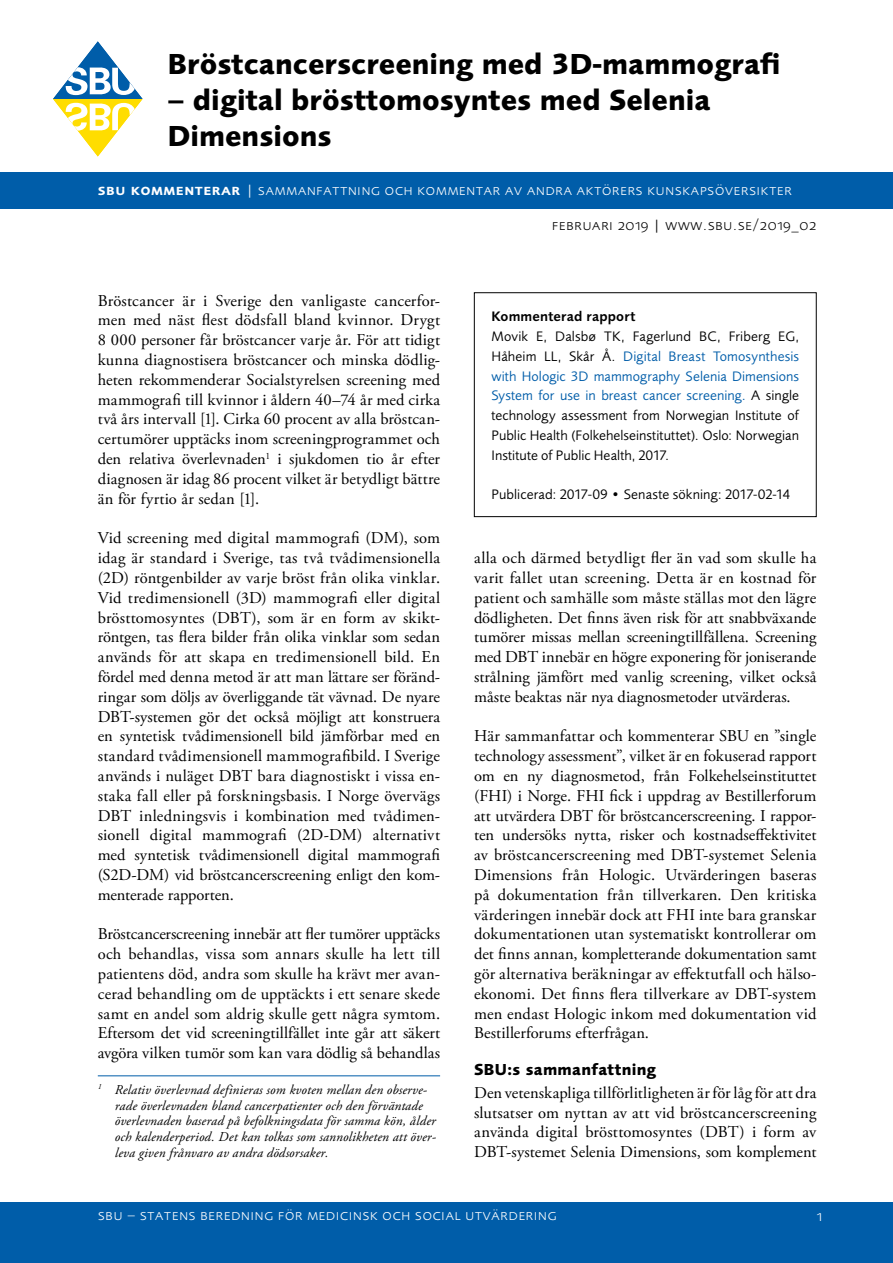
<style>
.page{position:relative;width:893px;height:1263px;background:#fff}
.page>*{position:absolute;margin:0;border:0;box-sizing:border-box;transform-origin:0 0}
.Rapporttitel{font:700 30px/36px "Foundry Sans";color:#000}
.Brödtext{font:16.5px/19.8px "Adobe Garamond Pro";color:#000;text-align:justify}
.Rubrik_1_i_brödtext{font:700 16.5px "Foundry Sans";letter-spacing:.015em;color:#000}
.t1{font:300 15.45px "Foundry Sans Expert";letter-spacing:.03em;color:#fff}
.Sidhuvud_svart{font:300 15.45px "Foundry Sans Expert";letter-spacing:.03em;color:#000}
.Faktaruta_text{font:14.25px/19.8px "Foundry Sans";letter-spacing:.01em;color:#000}
.t2{font:14.25px/19.8px "Foundry Sans";color:#005da9;text-align:justify}
.Faktaruta_rubrik_1{font:600 14.25px "Foundry Sans";letter-spacing:.01em;color:#000}
.Fotnot{font:italic 13.5px/15.9px "Adobe Garamond Pro";letter-spacing:.01em;color:#000}
.s1{font-weight:600}
.s2{color:#000}
</style>
<div class="page">
<div style="left:0;top:1202px;width:893px;height:61px;background:#005da9"></div>
<svg style="left:53px;top:41px;width:90px;height:115px"></svg>
<div style="left:0;top:173px;width:893px;height:36px;background:#005da9"></div>
<hr style="left:98px;top:1075px;width:342px;height:1px;background:#005da9">
<div style="left:474px;top:292px;width:342px;height:225px;border:1px solid #000"></div>
<p class="Rapporttitel" style="left:168px;top:46px;width:614px">Bröstcancerscreening med 3D-mammografi</p>
<p class="Rapporttitel" style="left:168px;top:82px;width:544px">– digital brösttomosyntes med Selenia<br>Dimensions</p>
<p class="t1" style="left:98px;top:180px;width:695px"><span class="s1">sbu kommenterar</span> | sammanfattning och kommentar av andra aktörers kunskapsöversikter</p>
<p class="Brödtext" style="left:98px;top:291px;width:344px">Bröstcancer är i Sverige den vanligaste cancerfor&shy;men med näst flest dödsfall bland kvinnor. Drygt 8 000 personer får bröstcancer varje år. För att tidigt kunna diagnostisera bröstcancer och minska dödlig&shy;heten rekommenderar Socialstyrelsen screening med mammografi till kvinnor i åldern 40–74 år med cirka två års intervall [1]. Cirka 60 procent av alla bröstcan&shy;certumörer upptäcks inom screeningprogrammet och den relativa överlevnaden<sup>1</sup> i sjukdomen tio år efter</p>
<p class="Brödtext" style="left:98px;top:469px;width:344px">diagnosen är idag 86 procent vilket är betydligt bättre än för fyrtio år sedan [1].</p>
<p class="Brödtext" style="left:98px;top:529px;width:344px">Vid screening med digital mammografi (DM), som idag är standard i Sverige, tas två tvådimensionella (2D) röntgenbilder av varje bröst från olika vinklar.<br>Vid tredimensionell (3D) mammografi eller digital brösttomosyntes (DBT), som är en form av skikt&shy;röntgen, tas flera bilder från olika vinklar som sedan används för att skapa en tredimensionell bild. En fördel med denna metod är att man lättare ser föränd&shy;ringar som döljs av överliggande tät vävnad. De nyare DBT-systemen gör det också möjligt att konstruera en syntetisk tvådimensionell bild jämförbar med en standard tvådimensionell mammografibild. I Sverige används i nuläget DBT bara diagnostiskt i vissa en&shy;staka fall eller på forskningsbasis. I Norge övervägs DBT inledningsvis i kombination med tvådimen&shy;sionell digital mammografi (2D-DM) alternativt med syntetisk tvådimensionell digital mammografi (S2D-DM) vid bröstcancerscreening enligt den kom&shy;menterade rapporten.</p>
<p class="Brödtext" style="left:98px;top:925px;width:344px">Bröstcancerscreening innebär att fler tumörer upptäcks och behandlas, vissa som annars skulle ha lett till patientens död, andra som skulle ha krävt mer avan&shy;cerad behandling om de upptäckts i ett senare skede samt en andel som aldrig skulle gett några symtom.<br>Eftersom det vid screeningtillfället inte går att säkert avgöra vilken tumör som kan vara dödlig så behandlas</p>
<p class="Fotnot" style="left:115px;top:1082px;width:323px;text-indent:-17px"><sup>1</sup> Relativ överlevnad definieras som kvoten mellan den observe&shy;rade överlevnaden bland cancerpatienter och den förväntade överlevnaden baserad på befolkningsdata för samma kön, ålder och kalenderperiod. Det kan tolkas som sannolikheten att över&shy;leva given frånvaro av andra dödsorsaker.</p>
<p class="Sidhuvud_svart" style="left:552px;top:216px;width:266px">februari 2019 | www.sbu.se/2019_02</p>
<p class="Faktaruta_rubrik_1" style="left:491px;top:308px;width:145px">Kommenterad rapport</p>
<p class="Faktaruta_text" style="left:491px;top:326px;width:309px">Movik E, Dalsbø TK, Fagerlund BC, Friberg EG,<br>Håheim LL, Skår Å.</p>
<p class="t2" style="left:491px;top:346px;width:309px;text-indent:132px">Digital Breast Tomosynthesis with Hologic 3D mammography Selenia Dimensions System for use in breast cancer screening. <span class="s2">A single</span></p>
<p class="Faktaruta_text" style="left:491px;top:405px;width:309px;text-align:justify">technology assessment from Norwegian Institute of Public Health (Folkehelseinstituttet). Oslo: Norwegian Institute of Public Health, 2017.</p>
<p class="Faktaruta_text" style="left:491px;top:485px;width:300px">Publicerad: 2017-09 • Senaste sökning: 2017-02-14</p>
<p class="Brödtext" style="left:474px;top:548px;width:344px">alla och därmed betydligt fler än vad som skulle ha varit fallet utan screening. Detta är en kostnad för patient och samhälle som måste ställas mot den lägre dödligheten. Det finns även risk för att snabbväxande tumörer missas mellan screeningtillfällena. Screening med DBT innebär en högre exponering för joniserande strålning jämfört med vanlig screening, vilket också måste beaktas när nya diagnosmetoder utvärderas.</p>
<p class="Brödtext" style="left:474px;top:727px;width:344px">Här sammanfattar och kommenterar SBU en ”single technology assessment”, vilket är en fokuserad rapport om en ny diagnosmetod, från Folkehelseinstituttet (FHI) i Norge. FHI fick i uppdrag av Bestillerforum att utvärdera DBT för bröstcancerscreening. I rappor&shy;ten undersöks nytta, risker och kostnadseffektivitet av bröstcancerscreening med DBT-systemet Selenia Dimensions från Hologic. Utvärderingen baseras på dokumentation från tillverkaren. Den kritiska värderingen innebär dock att FHI inte bara granskar dokumentationen utan systematiskt kontrollerar om det finns annan, kompletterande dokumentation samt gör alternativa beräkningar av effektutfall och hälso&shy;ekonomi. Det finns flera tillverkare av DBT-system men endast Hologic inkom med dokumentation vid Bestillerforums efterfrågan.</p>
<h2 class="Rubrik_1_i_brödtext" style="left:474px;top:1060px;width:183px">SBU:s sammanfattning</h2>
<p class="Brödtext" style="left:474px;top:1083px;width:344px">Den vetenskapliga tillförlitligheten är för låg för att dra slutsatser om nyttan av att vid bröstcancerscreening använda digital brösttomosyntes (DBT) i form av DBT-systemet Selenia Dimensions, som komplement</p>
<p class="t1" style="left:98px;top:1206px;width:460px">sbu – statens beredning för medicinsk och social utvärdering</p>
<p class="t1" style="left:816px;top:1206px;width:7px">1</p>
</div>
